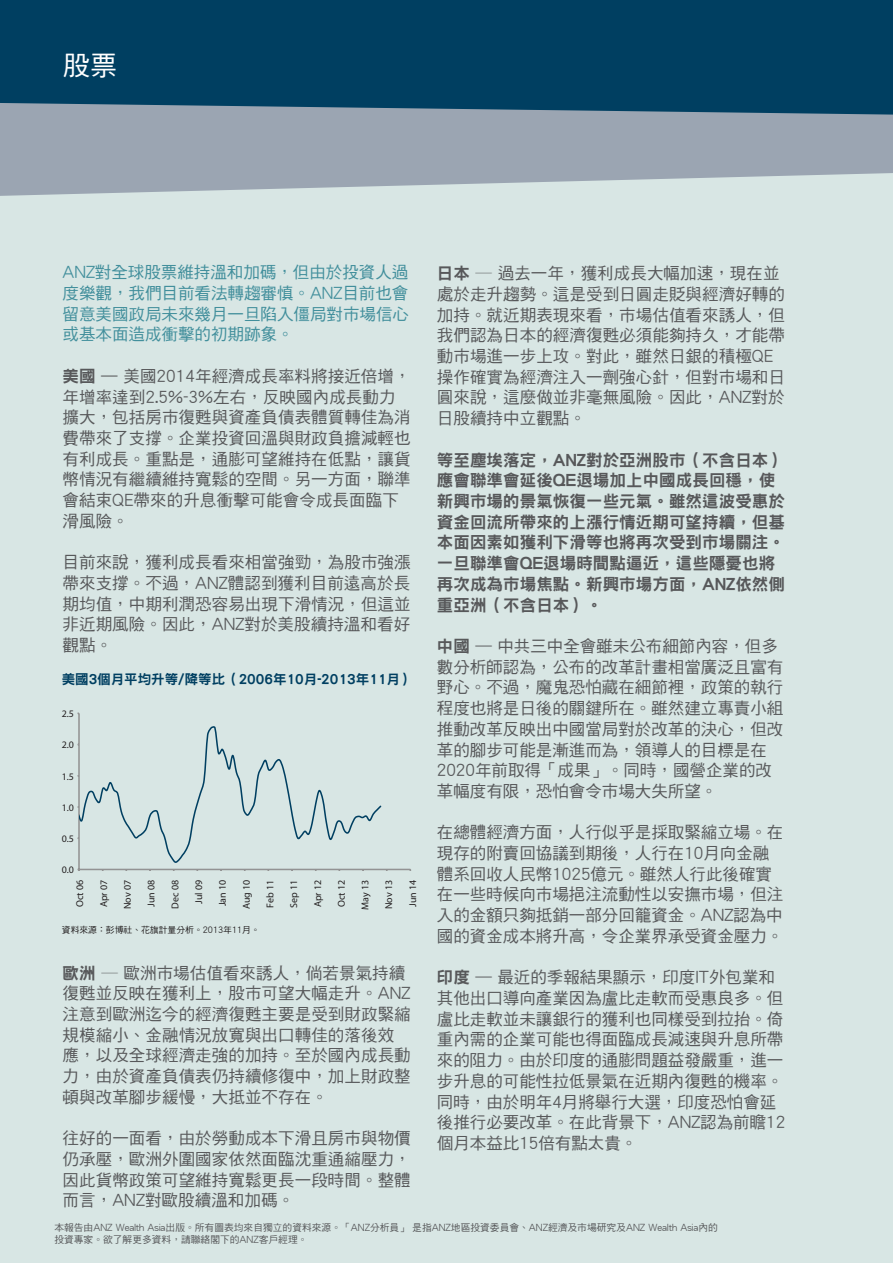
<style>
.page{position:relative;width:893px;height:1263px;background:#fff}
.page>*{position:absolute;margin:0;border:0;box-sizing:border-box;transform-origin:0 0}
.t1{font:27px "DF Hei HK W5";color:#fff}
.t2{font:16.5px/20.7px "DF Hei HK W5";letter-spacing:.005em;color:#57585a}
.t3{font:16.5px/20.7px "DF Hei HK W9";letter-spacing:.005em;color:#57585a}
.t4{font:16.5px/20.7px "DF Hei HK W5";color:#428f9c;text-align:justify}
.t5{font:13.5px "DF Hei HK W9";color:#003f61}
.t6{font:10.05px "Myriad Pro";color:#231f20}
.t7{font:9.75px/11.7px "DF Hei HK W5";color:#57585a}
.t8{font:8.85px "DF Hei HK W5";color:#231f20}
.s1{font-family:"DF Hei HK W9"}
</style>
<div class="page">
<div style="left:0;top:196px;width:893px;height:1067px;background:#d8e6e4"></div>
<svg style="left:0;top:115px;width:893px;height:81px;background:#a3aeb9"></svg>
<div style="left:0;top:0;width:893px;height:115px;background:#003f61"></div>
<hr style="left:79px;top:869px;width:331px;height:1px;background:#939393">
<svg style="left:78px;top:712px;width:309px;height:159px;background:#d1e0df"></svg>
<h1 class="t1" style="left:63px;top:51px;width:55px">股票</h1>
<p class="t4" style="left:63px;top:262px;width:348px">ANZ對全球股票維持溫和加碼，但由於投資人過度樂觀，我們目前看法轉趨審慎。ANZ目前也會留意美國政局未來幾月一旦陷入僵局對市場信心或基本面造成衝擊的初期跡象。</p>
<p class="t2" style="left:63px;top:365px;width:350px"><span class="s1">美國</span> – 美國2014年經濟成長率料將接近倍增，年增率達到2.5%-3%左右，反映國內成長動力擴大，包括房市復甦與資產負債表體質轉佳為消費帶來了支撐。企業投資回溫與財政負擔減輕也有利成長。重點是，通膨可望維持在低點，讓貨幣情況有繼續維持寬鬆的空間。另一方面，聯準會結束QE帶來的升息衝擊可能會令成長面臨下滑風險。</p>
<p class="t2" style="left:63px;top:552px;width:350px;text-align:justify">目前來說，獲利成長看來相當強勁，為股市強漲帶來支撐。不過，ANZ體認到獲利目前遠高於長期均值，中期利潤恐容易出現下滑情況，但這並非近期風險。因此，ANZ對於美股續持溫和看好觀點。</p>
<p class="t5" style="left:62px;top:672px;width:353px">美國3個月平均升等/降等比（2006年10月-2013年11月）</p>
<p class="t6" style="left:62px;top:708px;width:14px">2.5</p>
<p class="t6" style="left:62px;top:739px;width:14px">2.0</p>
<p class="t6" style="left:62px;top:770px;width:14px">1.5</p>
<p class="t6" style="left:62px;top:801px;width:14px">1.0</p>
<p class="t6" style="left:62px;top:832px;width:14px">0.5</p>
<p class="t6" style="left:62px;top:863px;width:14px">0.0</p>
<p class="t6" style="left:74px;top:907px;width:29px;rotate:-90deg">Oct 06</p>
<p class="t6" style="left:98px;top:907px;width:29px;rotate:-90deg">Apr 07</p>
<p class="t6" style="left:121px;top:909px;width:31px;rotate:-90deg">Nov 07</p>
<p class="t6" style="left:145px;top:907px;width:29px;rotate:-90deg">Jun 08</p>
<p class="t6" style="left:169px;top:908px;width:30px;rotate:-90deg">Dec 08</p>
<p class="t6" style="left:216px;top:906px;width:28px;rotate:-90deg">Jan 10</p>
<p class="t6" style="left:240px;top:909px;width:31px;rotate:-90deg">Aug 10</p>
<p class="t6" style="left:359px;top:910px;width:31px;rotate:-90deg">May 13</p>
<p class="t6" style="left:383px;top:909px;width:31px;rotate:-90deg">Nov 13</p>
<p class="t6" style="left:406px;top:907px;width:29px;rotate:-90deg">Jun 14</p>
<p class="t6" style="left:193px;top:904px;width:25px;rotate:-90deg">Jul 09</p>
<p class="t6" style="left:264px;top:907px;width:29px;rotate:-90deg">Feb 11</p>
<p class="t6" style="left:288px;top:908px;width:30px;rotate:-90deg">Sep 11</p>
<p class="t6" style="left:311px;top:907px;width:29px;rotate:-90deg">Apr 12</p>
<p class="t6" style="left:335px;top:907px;width:29px;rotate:-90deg">Oct 12</p>
<p class="t8" style="left:62px;top:925px;width:199px">資料來源：彭博社、花旗計量分析。2013年11月。</p>
<p class="t2" style="left:63px;top:962px;width:350px"><span class="s1">歐洲</span> ─ 歐洲市場估值看來誘人，倘若景氣持續復甦並反映在獲利上，股市可望大幅走升。ANZ注意到歐洲迄今的經濟復甦主要是受到財政緊縮規模縮小、金融情況放寬與出口轉佳的落後效應，以及全球經濟走強的加持。至於國內成長動力，由於資產負債表仍持續修復中，加上財政整頓與改革腳步緩慢，大抵並不存在。</p>
<p class="t2" style="left:63px;top:1128px;width:350px;text-align:justify">往好的一面看，由於勞動成本下滑且房市與物價仍承壓，歐洲外圍國家依然面臨沈重通縮壓力，因此貨幣政策可望維持寬鬆更長一段時間。整體而言，ANZ對歐股續溫和加碼。</p>
<p class="t2" style="left:437px;top:263px;width:350px"><span class="s1">日本</span> ─ 過去一年，獲利成長大幅加速，現在並處於走升趨勢。這是受到日圓走貶與經濟好轉的加持。就近期表現來看，市場估值看來誘人，但我們認為日本的經濟復甦必須能夠持久，才能帶動市場進一步上攻。對此，雖然日銀的積極QE操作確實為經濟注入一劑強心針，但對市場和日圓來說，這麼做並非毫無風險。因此，ANZ對於日股續持中立觀點。</p>
<p class="t3" style="left:437px;top:449px;width:350px">等至塵埃落定，ANZ對於亞洲股市（不含日本）應會聯準會延後QE退場加上中國成長回穩，使新興市場的景氣恢復一些元氣。雖然這波受惠於資金回流所帶來的上漲行情近期可望持續，但基本面因素如獲利下滑等也將再次受到市場關注。一旦聯準會QE退場時間點逼近，這些隱憂也將再次成為市場焦點。新興市場方面，ANZ依然側重亞洲（不含日本）。</p>
<p class="t2" style="left:437px;top:635px;width:348px"><span class="s1">中國</span> — 中共三中全會雖未公布細節內容，但多數分析師認為，公布的改革計畫相當廣泛且富有野心。不過，魔鬼恐怕藏在細節裡，政策的執行程度也將是日後的關鍵所在。雖然建立專責小組推動改革反映出中國當局對於改革的決心，但改革的腳步可能是漸進而為，領導人的目標是在<br>2020年前取得「成果」。同時，國營企業的改革幅度有限，恐怕會令市場大失所望。</p>
<p class="t2" style="left:437px;top:822px;width:348px">在總體經濟方面，人行似乎是採取緊縮立場。在現存的附賣回協議到期後，人行在10月向金融體系回收人民幣1025億元。雖然人行此後確實在一些時候向市場挹注流動性以安撫市場，但注入的金額只夠抵銷一部分回籠資金。ANZ認為中國的資金成本將升高，令企業界承受資金壓力。</p>
<p class="t2" style="left:437px;top:967px;width:350px"><span class="s1">印度</span> — 最近的季報結果顯示，印度IT外包業和其他出口導向產業因為盧比走軟而受惠良多。但盧比走軟並未讓銀行的獲利也同樣受到拉抬。倚重內需的企業可能也得面臨成長減速與升息所帶來的阻力。由於印度的通膨問題益發嚴重，進一步升息的可能性拉低景氣在近期內復甦的機率。同時，由於明年4月將舉行大選，印度恐怕會延後推行必要改革。在此背景下，ANZ認為前瞻12個月本益比15倍有點太貴。</p>
<p class="t7" style="left:54px;top:1222px;width:665px">本報告由ANZ Wealth Asia出版。所有圖表均來自獨立的資料來源。「ANZ分析員」 是指ANZ地區投資委員會、ANZ經濟及市場研究及ANZ Wealth Asia內的投資專家。欲了解更多資料，請聯絡閣下的ANZ客戶經理。</p>
</div>
